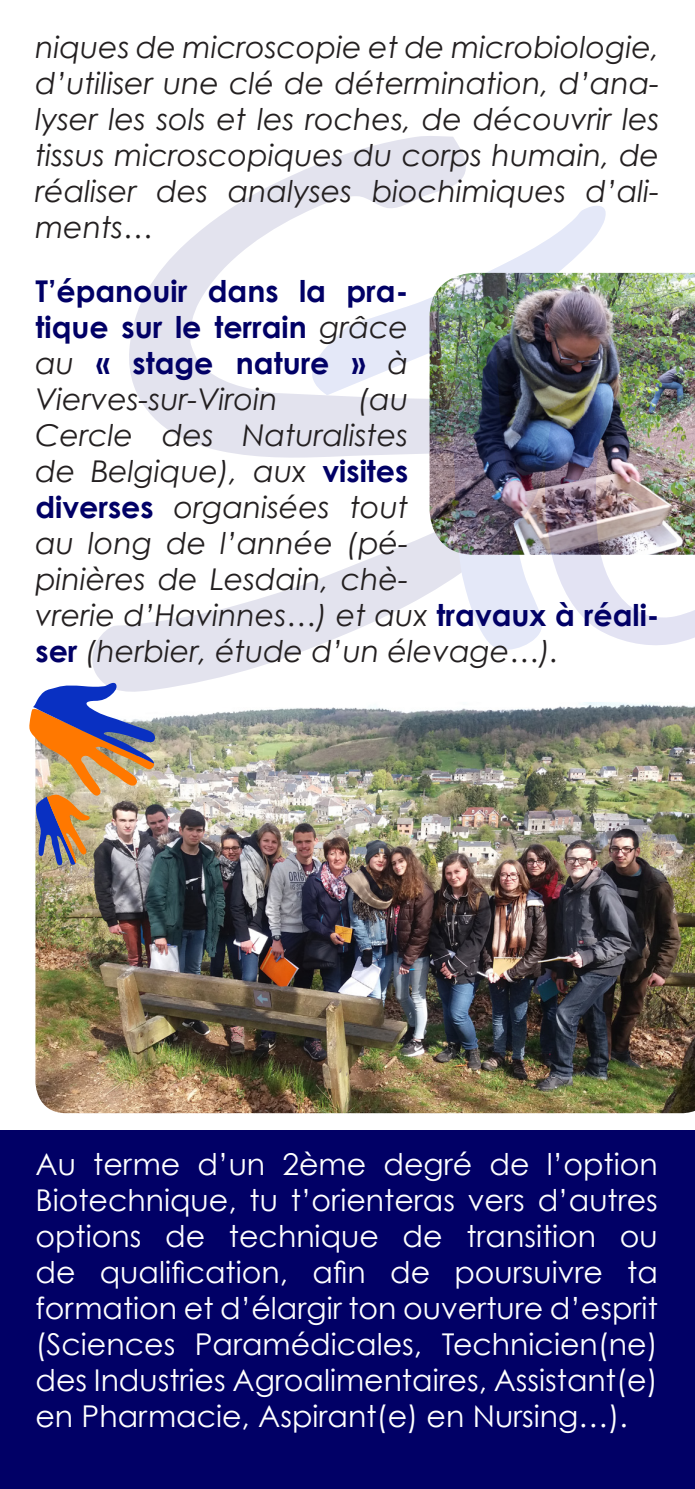
<style>
.page{position:relative;width:695px;height:1489px;background:#fff}
.page>*{position:absolute;margin:0;border:0;box-sizing:border-box;transform-origin:0 0}
.t1{font:italic 30px/36px "Century Gothic";color:#231f20;text-align:justify}
.t2{font:30px/36px "Century Gothic";color:#fff;text-align:justify}
.t3{font:700 30px/36px "Century Gothic";color:#010066;text-align:justify}
.s1{font-weight:400;font-style:italic;color:#231f20}
.s2{font-weight:700;font-style:normal;color:#010066}
</style>
<div class="page">
<img style="left:606px;top:273px;width:88px;height:25px">
<div style="left:0;top:1130px;width:694px;height:358px;background:#010066"></div>
<img style="left:606px;top:298px;width:88px;height:347px">
<svg style="left:129px;top:136px;width:337px;height:322px"></svg>
<svg style="left:92px;top:582px;width:220px;height:108px;fill:#e3e3ee"></svg>
<img style="left:312px;top:203px;width:294px;height:447px">
<img style="left:35px;top:702px;width:659px;height:411px">
<img style="left:29px;top:683px;width:127px;height:184px">
<p class="t1" style="left:35px;top:29px;width:625px">niques de microscopie et de microbiologie, d’utiliser une clé de détermination, d’ana&shy;lyser les sols et les roches, de découvrir les tissus microscopiques du corps humain, de réaliser des analyses biochimiques d’ali&shy;ments…</p>
<p class="t3" style="left:35px;top:272px;width:374px">T’épanouir dans la pra&shy;tique sur le terrain <span class="s1">grâce au</span> « stage nature » <span class="s1">à Vierves-sur-Viroin</span></p>
<p class="t1" style="left:35px;top:380px;width:625px;text-align:left;text-indent:323px">(au<br>Cercle des Naturalistes<br>de Belgique), aux <span class="s2">visites<br>diverses</span> organisées tout<br>au long de l’année (pé-<br>pinières de Lesdain, chè-<br>vrerie d’Havinnes…) et aux <span class="s2">travaux à réali&shy;ser</span> (herbier, étude d’un élevage…).</p>
<p class="t2" style="left:35px;top:1145px;width:623px">Au terme d’un 2ème degré de l’option Biotechnique, tu t’orienteras vers d’autres options de technique de transition ou de qualification, afin de poursuivre ta formation et d’élargir ton ouverture d’esprit (Sciences Paramédicales, Technicien(ne) des Industries Agroalimentaires, Assistant(e) en Pharmacie, Aspirant(e) en Nursing…).</p>
</div>
